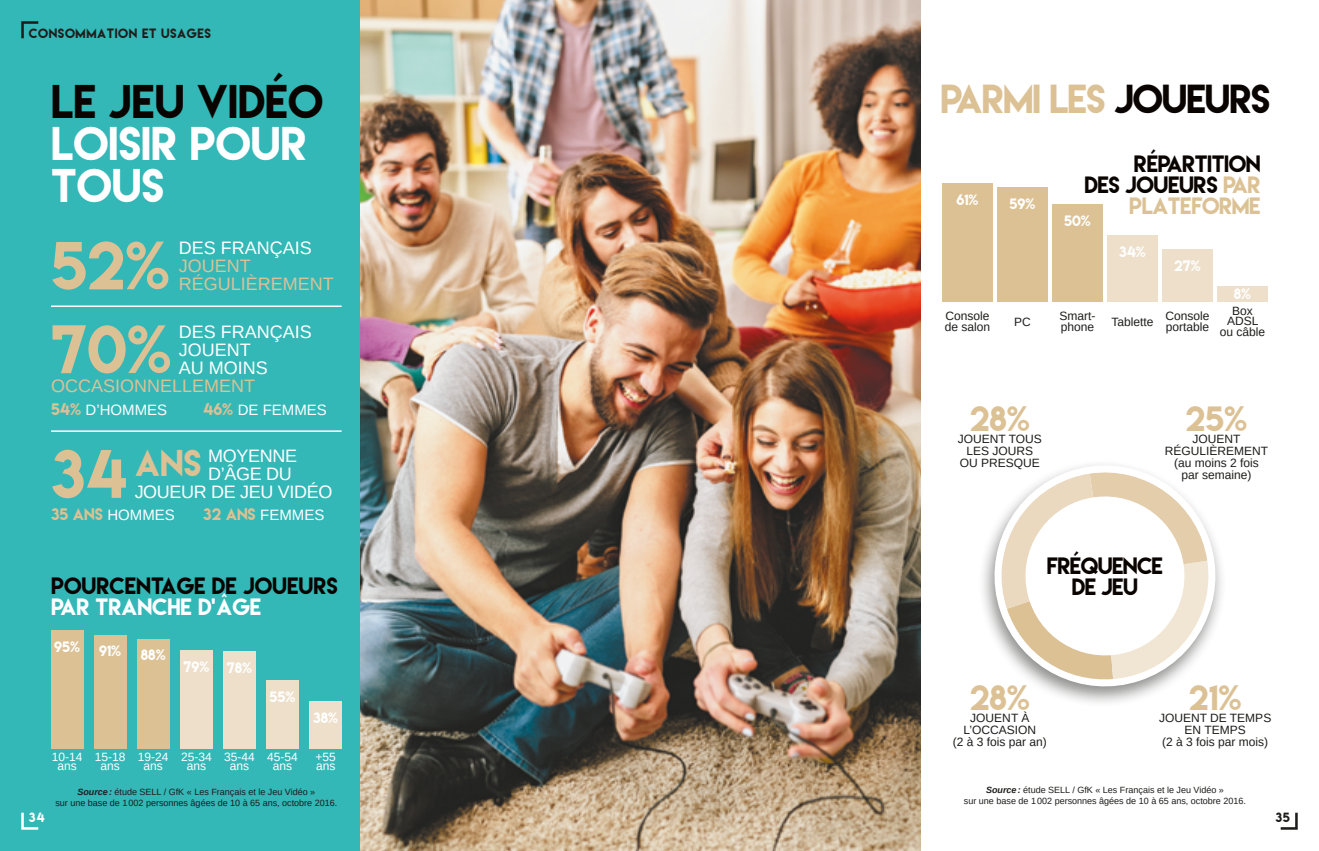
<style>
.page{position:relative;width:1319px;height:851px;background:#fff}
.page>*{position:absolute;margin:0;border:0;box-sizing:border-box;transform-origin:0 0}
.t1{font:60.75px "Lemon Milk";color:#dcc195}
.t2{font:42px/42px "Lemon Milk";color:#fff}
.t3{font:42px "Lemon Milk";color:#090400}
.t4{font:36px "Lemon Milk";letter-spacing:-.03em;color:#dcc195}
.t5{font:33.15px "Lemon Milk";color:#dcc195}
.t6{font:31.5px "Lemon Milk";color:#dcc195}
.t7{font:21px/21px "Lemon Milk";letter-spacing:-.02em;color:#090400;text-align:right}
.t8{font:21px "Lemon Milk";color:#090400}
.t9{font:21px "Lemon Milk";color:#fff}
.t10{font:18px "Arimo";color:#dcc195}
.t11{font:18px/18px "Arimo";color:#fff}
.t12{font:18px/18px "Arimo";letter-spacing:-.02em;color:#fff}
.t13{font:15px "Arimo";color:#fff}
.t14{font:13.5px "Lemon Milk";color:#fff}
.t15{font:12px/12px "Arimo";color:#1d1d1b;text-align:center}
.t16{font:12px/9px "Arimo";color:#fff;text-align:center}
.t17{font:12px "Lemon Milk";letter-spacing:.05em;color:#1d1d1b}
.t18{font:12px "Lemon Milk";color:#fff}
.t19{font:9px/10.8px "Arimo";color:#1d1d1b;text-align:center}
.s1{font-family:"Lemon Milk";color:#dcc195}
.s2{font-weight:700;font-style:italic}
.s3{color:#090400}
.s4{color:#dcc195}
</style>
<div class="page">
<div style="left:0;top:0;width:360px;height:850px;background:#33b7b7"></div>
<img style="left:360px;top:0;width:560px;height:850px">
<svg style="left:1280px;top:812px;width:17px;height:17px"></svg>
<svg style="left:21px;top:21px;width:17px;height:17px"></svg>
<div style="left:51px;top:629px;width:32px;height:119px;background:#dcc195"></div>
<div style="left:94px;top:634px;width:32px;height:114px;background:#dcc195"></div>
<div style="left:137px;top:638px;width:32px;height:110px;background:#dcc195"></div>
<div style="left:180px;top:649px;width:32px;height:99px;background:#eddfc9"></div>
<div style="left:223px;top:651px;width:32px;height:97px;background:#eddfc9"></div>
<div style="left:266px;top:679px;width:32px;height:69px;background:#eddfc9"></div>
<div style="left:309px;top:701px;width:32px;height:47px;background:#eddfc9"></div>
<div style="left:941px;top:183px;width:51px;height:119px;background:#dcc195"></div>
<div style="left:996px;top:187px;width:51px;height:115px;background:#dcc195"></div>
<div style="left:1051px;top:204px;width:51px;height:98px;background:#dcc195"></div>
<div style="left:1106px;top:236px;width:51px;height:66px;background:#eddfc9"></div>
<div style="left:1161px;top:249px;width:51px;height:53px;background:#eddfc9"></div>
<div style="left:1216px;top:286px;width:51px;height:16px;background:#eddfc9"></div>
<svg style="left:983px;top:546px;width:239px;height:154px"></svg>
<svg style="left:988px;top:465px;width:227px;height:217px"></svg>
<hr style="left:51px;top:305px;width:290px;height:2px;background:#fff">
<hr style="left:51px;top:430px;width:290px;height:2px;background:#fff">
<svg style="left:21px;top:812px;width:17px;height:17px"></svg>
<p class="t17" style="left:29px;top:25px;width:183px">CONSOMMATION ET USAGES</p>
<h2 class="t3" style="left:51px;top:73px;width:274px">LE JEU VIDÉO</h2>
<h2 class="t2" style="left:51px;top:122px;width:257px">LOISIR POUR<br>TOUS</h2>
<h3 class="t11" style="left:179px;top:239px;width:135px">DES FRANÇAIS</h3>
<h3 class="t10" style="left:179px;top:254px;width:73px">JOUENT</h3>
<h1 class="t1" style="left:51px;top:223px;width:120px">52%</h1>
<h3 class="t10" style="left:179px;top:272px;width:157px">RÉGULIÈREMENT</h3>
<h3 class="t11" style="left:179px;top:322px;width:135px">DES FRANÇAIS<br>JOUENT<br>AU MOINS</h3>
<h3 class="t10" style="left:51px;top:374px;width:206px">OCCASIONNELLEMENT</h3>
<h1 class="t1" style="left:51px;top:307px;width:122px">70%</h1>
<p class="t13" style="left:51px;top:400px;width:118px"><span class="s1">54%</span> D’HOMMES</p>
<p class="t13" style="left:203px;top:400px;width:125px"><span class="s1">46%</span> DE FEMMES</p>
<h3 class="t12" style="left:208px;top:447px;width:90px">MOYENNE<br>D’ÂGE DU</h3>
<h3 class="t5" style="left:135px;top:440px;width:68px">ANS</h3>
<h1 class="t1" style="left:51px;top:432px;width:78px">34</h1>
<h3 class="t12" style="left:135px;top:483px;width:199px">JOUEUR DE JEU VIDÉO</h3>
<p class="t13" style="left:51px;top:505px;width:125px"><span class="s1">35 ANS</span> HOMMES</p>
<p class="t13" style="left:203px;top:505px;width:123px"><span class="s1">32 ANS</span> FEMMES</p>
<h3 class="t8" style="left:51px;top:571px;width:288px">POURCENTAGE DE JOUEURS</h3>
<h3 class="t9" style="left:51px;top:592px;width:212px">PAR TRANCHE D’ÂGE</h3>
<p class="t14" style="left:54px;top:637px;width:27px">95%</p>
<p class="t14" style="left:99px;top:641px;width:23px">91%</p>
<p class="t14" style="left:141px;top:645px;width:26px">88%</p>
<p class="t14" style="left:183px;top:657px;width:27px">79%</p>
<p class="t14" style="left:227px;top:658px;width:27px">78%</p>
<p class="t14" style="left:269px;top:686px;width:27px">55%</p>
<p class="t14" style="left:313px;top:708px;width:27px">38%</p>
<p class="t16" style="left:52px;top:752px;width:32px">10-14 ans</p>
<p class="t16" style="left:95px;top:752px;width:32px">15-18 ans</p>
<p class="t16" style="left:138px;top:752px;width:32px">19-24 ans</p>
<p class="t16" style="left:181px;top:752px;width:32px">25-34 ans</p>
<p class="t16" style="left:224px;top:752px;width:32px">35-44 ans</p>
<p class="t16" style="left:267px;top:752px;width:32px">45-54 ans</p>
<p class="t16" style="left:315px;top:752px;width:22px;text-align:left">+55 ans</p>
<p class="t18" style="left:29px;top:809px;width:17px">34</p>
<p class="t19" style="left:55px;top:786px;width:283px"><span class="s2">Source:</span> étude SELL / GfK « Les Français et le Jeu Vidéo »<br>sur une base de 1002 personnes âgées de 10 à 65 ans, octobre 2016.</p>
<h3 class="t4" style="left:940px;top:74px;width:331px">PARMI LES <span class="s3">JOUEURS</span></h3>
<p class="t14" style="left:956px;top:190px;width:23px">61%</p>
<p class="t14" style="left:1009px;top:194px;width:27px">59%</p>
<h3 class="t7" style="left:1084px;top:153px;width:178px">RÉPARTITION<br>DES JOUEURS <span class="s4">PAR<br>PLATEFORME</span></h3>
<p class="t14" style="left:1063px;top:211px;width:28px">50%</p>
<p class="t14" style="left:1118px;top:243px;width:28px">34%</p>
<p class="t14" style="left:1173px;top:256px;width:28px">27%</p>
<p class="t14" style="left:1233px;top:285px;width:19px">8%</p>
<p class="t15" style="left:944px;top:311px;width:47px;line-height:10.5px;text-align:left">Console de salon</p>
<p class="t15" style="left:1013px;top:315px;width:18px">PC</p>
<p class="t15" style="left:1059px;top:311px;width:37px;line-height:10.5px;text-align:left">Smart&shy;phone</p>
<p class="t15" style="left:1111px;top:315px;width:100px">Tablette Console</p>
<p class="t15" style="left:1165px;top:320px;width:45px">portable</p>
<p class="t15" style="left:1219px;top:305px;width:47px;line-height:10.5px">Box<br>ADSL ou câble</p>
<h3 class="t6" style="left:969px;top:397px;width:62px">28%</h3>
<p class="t15" style="left:957px;top:433px;width:86px">JOUENT TOUS<br>LES JOURS<br>OU PRESQUE</p>
<h3 class="t6" style="left:1185px;top:397px;width:63px">25%</h3>
<p class="t15" style="left:1164px;top:433px;width:105px">JOUENT<br>RÉGULIÈREMENT (au moins 2 fois par semaine)</p>
<h3 class="t7" style="left:1046px;top:554px;width:117px;text-align:center">FRÉQUENCE<br>DE JEU</h3>
<h3 class="t6" style="left:969px;top:675px;width:62px">28%</h3>
<p class="t15" style="left:952px;top:711px;width:96px">JOUENT À<br>L’OCCASION<br>(2 à 3 fois par an)</p>
<h3 class="t6" style="left:1188px;top:675px;width:54px">21%</h3>
<p class="t15" style="left:1158px;top:711px;width:114px">JOUENT DE TEMPS<br>EN TEMPS<br>(2 à 3 fois par mois)</p>
<p class="t19" style="left:963px;top:784px;width:283px"><span class="s2">Source:</span> étude SELL / GfK « Les Français et le Jeu Vidéo »<br>sur une base de 1002 personnes âgées de 10 à 65 ans, octobre 2016.</p>
<p class="t17" style="left:1275px;top:809px;width:16px">35</p>
</div>
